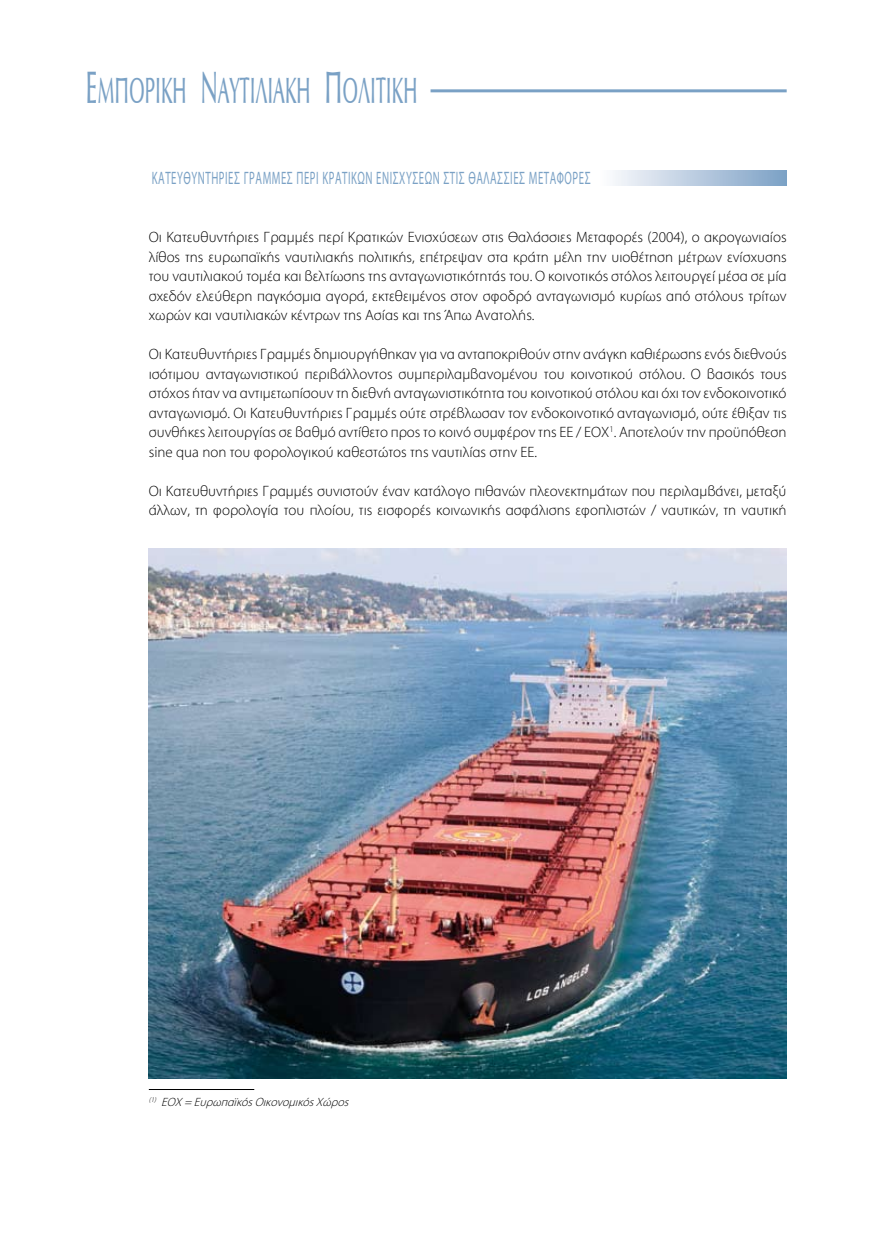
<style>
.page{position:relative;width:893px;height:1234px;background:#fff}
.page>*{position:absolute;margin:0;border:0;box-sizing:border-box;transform-origin:0 0}
.t1{font:37.5px "UB Optima";letter-spacing:.025em;color:#7aa1c5;scale:.5 1}
.t2{font:18px "Myriad Greek";letter-spacing:.05em;color:#7aa1c5;scale:.6 1}
.t3{font:300 15px/19.5px "Myriad Greek";color:#000;text-align:justify}
.t4{font:italic 300 12px "Myriad Greek";color:#000}
.s1{font-size:46.5px}
</style>
<div class="page">
<hr style="left:892px;top:0;width:1px;height:1233px;background:#eef3e2">
<img style="left:149px;top:549px;width:638px;height:528px">
<hr style="left:431px;top:89px;width:356px;height:3px;background:#7aa1c5">
<hr style="left:149px;top:1088px;width:105px;height:1px;background:#000">
<svg style="left:614px;top:170px;width:173px;height:15px;background:#b7cadf"></svg>
<h1 class="t1" style="left:86px;top:70px;width:665px"><span class="s1">Ε</span>ΜΠΟΡΙΚΗ <span class="s1">Ν</span>ΑΥΤΙΛΙΑΚΗ <span class="s1">Π</span>ΟΛΙΤΙΚΗ</h1>
<p class="t2" style="left:152px;top:169px;width:733px">ΚΑΤΕΥΘΥΝΤΗΡΙΕΣ ΓΡΑΜΜΕΣ ΠΕΡΙ ΚΡΑΤΙΚΩΝ ΕΝΙΣΧΥΣΕΩΝ ΣΤΙΣ ΘΑΛΑΣΣΙΕΣ ΜΕΤΑΦΟΡΕΣ</p>
<p class="t3" style="left:149px;top:228px;width:639px">Οι Κατευθυντήριες Γραμμές περί Κρατικών Ενισχύσεων στις Θαλάσσιες Μεταφορές (2004), ο ακρογωνιαίος λίθος της ευρωπαϊκής ναυτιλιακής πολιτικής, επέτρεψαν στα κράτη μέλη την υιοθέτηση μέτρων ενίσχυσης του ναυτιλιακού τομέα και βελτίωσης της ανταγωνιστικότητάς του. Ο κοινοτικός στόλος λειτουργεί μέσα σε μία σχεδόν ελεύθερη παγκόσμια αγορά, εκτεθειμένος στον σφοδρό ανταγωνισμό κυρίως από στόλους τρίτων χωρών και ναυτιλιακών κέντρων της Ασίας και της Άπω Ανατολής.</p>
<p class="t3" style="left:149px;top:345px;width:639px">Οι Κατευθυντήριες Γραμμές δημιουργήθηκαν για να ανταποκριθούν στην ανάγκη καθιέρωσης ενός διεθνούς ισότιμου ανταγωνιστικού περιβάλλοντος συμπεριλαμβανομένου του κοινοτικού στόλου. Ο βασικός τους στόχος ήταν να αντιμετωπίσουν τη διεθνή ανταγωνιστικότητα του κοινοτικού στόλου και όχι τον ενδοκοινοτικό ανταγωνισμό. Οι Κατευθυντήριες Γραμμές ούτε στρέβλωσαν τον ενδοκοινοτικό ανταγωνισμό, ούτε έθιξαν τις συνθήκες λειτουργίας σε βαθμό αντίθετο προς το κοινό συμφέρον της ΕΕ / ΕΟΧ . Αποτελούν την προϋπόθεση sine qua non του φορολογικού καθεστώτος της ναυτιλίας στην ΕΕ.</p>
<p class="t3" style="left:149px;top:481px;width:639px">Οι Κατευθυντήριες Γραμμές συνιστούν έναν κατάλογο πιθανών πλεονεκτημάτων που περιλαμβάνει, μεταξύ άλλων, τη φορολογία του πλοίου, τις εισφορές κοινωνικής ασφάλισης εφοπλιστών / ναυτικών, τη ναυτική</p>
<p class="t4" style="left:149px;top:1095px;width:204px"><sup>(1)</sup> ΕΟΧ = ΕυρωπαϊκόςΟικονομικόςΧώρος</p>
</div>
